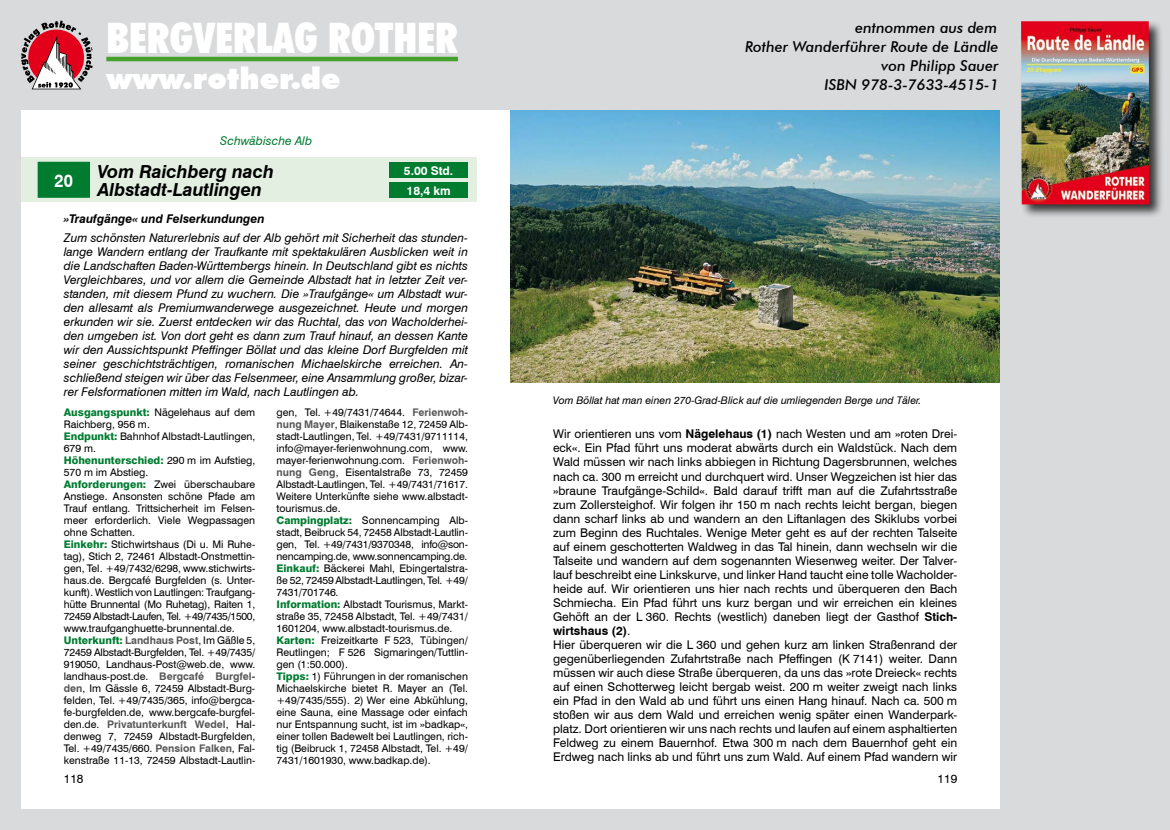
<style>
.page{position:relative;width:1170px;height:830px;background:#fff}
.page>*{position:absolute;margin:0;border:0;box-sizing:border-box;transform-origin:0 0}
.t1{font:900 condensed 42px "Futura BT";color:#fff}
.t2{font:900 30px "Futura BT";color:#fff}
.t3{font:italic 700 18px/18px "Swiss 721 BT";color:#000}
.t4{font:700 18px "Swiss 721 BT";color:#fff;scale:.9 1}
.t5{font:italic 500 15px/18.9px "Futura BT";color:#000;text-align:right}
.t6{font:12px/14.1px "Swiss 721 BT";color:#000}
.t7{font:italic 12px/14.1px "Swiss 721 BT";color:#000;text-align:justify}
.t8{font:italic 700 12px "Swiss 721 BT";color:#000}
.t9{font:italic 12px "Swiss 721 BT";color:#007c30}
.t10{font:700 12px/19.8px "Swiss 721 BT";letter-spacing:-.005em;color:#fff}
.t11{font:10.5px/12px "Swiss 721 BT";color:#000}
.t12{font:italic 10.5px "Swiss 721 BT";color:#000}
.s1{font-weight:800;color:#007c30}
.s2{font-weight:700;color:#58585a}
.s3{font-weight:700}
</style>
<div class="page">
<div style="left:0;top:0;width:1169px;height:829px;background:#d9dadb"></div>
<svg style="left:21px;top:21px;width:72px;height:68px"></svg>
<hr style="left:106px;top:57px;width:352px;height:4px;background:#44a12b">
<div style="left:1019px;top:19px;width:144px;height:200px;background:#000;opacity:.75"></div>
<img style="left:1020px;top:21px;width:129px;height:183px">
<div style="left:21px;top:111px;width:978px;height:697px;background:#fff"></div>
<div style="left:21px;top:157px;width:455px;height:45px;background:#e2efe1"></div>
<div style="left:38px;top:162px;width:52px;height:36px;background:#007c30"></div>
<div style="left:389px;top:162px;width:79px;height:16px;background:#007c30"></div>
<div style="left:389px;top:182px;width:79px;height:16px;background:#007c30"></div>
<img style="left:510px;top:111px;width:489px;height:271px">
<h1 class="t1" style="left:106px;top:12px;width:353px">BERGVERLAG ROTHER</h1>
<h2 class="t2" style="left:106px;top:60px;width:236px">www.rother.de</h2>
<p class="t9" style="left:220px;top:133px;width:93px">Schwäbische Alb</p>
<h3 class="t4" style="left:55px;top:169px;width:22px">20</h3>
<h3 class="t3" style="left:98px;top:162px;width:178px">Vom Raichberg nach<br>Albstadt-Lautlingen</h3>
<p class="t10" style="left:404px;top:160px;width:51px">5.00 Std.<br>18,4 km</p>
<p class="t8" style="left:64px;top:211px;width:202px">»Traufgänge« und Felserkundungen</p>
<p class="t7" style="left:64px;top:230px;width:405px">Zum schönsten Naturerlebnis auf der Alb gehört mit Sicherheit das stunden&shy;lange Wandern entlang der Traufkante mit spektakulären Ausblicken weit in die Landschaften Baden-Württembergs hinein. In Deutschland gibt es nichts Vergleichbares, und vor allem die Gemeinde Albstadt hat in letzter Zeit ver&shy;standen, mit diesem Pfund zu wuchern. Die »Traufgänge« um Albstadt wur&shy;den allesamt als Premiumwanderwege ausgezeichnet. Heute und morgen erkunden wir sie. Zuerst entdecken wir das Ruchtal, das von Wacholderhei&shy;den umgeben ist. Von dort geht es dann zum Trauf hinauf, an dessen Kante wir den Aussichtspunkt Pfeffinger Böllat und das kleine Dorf Burgfelden mit seiner geschichtsträchtigen, romanischen Michaelskirche erreichen. An&shy;schließend steigen wir über das Felsenmeer, eine Ansammlung großer, bizar&shy;rer Felsformationen mitten im Wald, nach Lautlingen ab.</p>
<p class="t11" style="left:64px;top:406px;width:193px"><span class="s1">Ausgangspunkt:</span> Nägelehaus auf dem Raichberg, 956 m.<br><span class="s1">Endpunkt:</span> Bahnhof Albstadt-Lautlingen, 679 m.<br><span class="s1">Höhenunterschied:</span> 290 m im Aufstieg, 570 m im Abstieg.<br><span class="s1">Anforderungen:</span> Zwei überschaubare Anstiege. Ansonsten schöne Pfade am Trauf entlang. Trittsicherheit im Felsen&shy;meer erforderlich. Viele Wegpassagen ohne Schatten.<br><span class="s1">Einkehr:</span> Stichwirtshaus (Di u. Mi Ruhe&shy;tag), Stich 2, 72461 Albstadt-Onstmettin&shy;gen, Tel. +49/7432/6298, www.stichwirts&shy;haus.de. Bergcafé Burgfelden (s. Unter&shy;kunft). Westlich von Lautlingen: Traufgang&shy;hütte Brunnental (Mo Ruhetag), Raiten 1, 72459 Albstadt-Laufen, Tel. +49/7435/1500, www.traufganghuette-brunnental.de.<br><span class="s1">Unterkunft:</span> <span class="s2">Landhaus Post</span>, Im Gäßle 5, 72459 Albstadt-Burgfelden, Tel. +49/7435/ 919050, Landhaus-Post@web.de, www. landhaus-post.de. <span class="s2">Bergcafé Burgfel&shy;den</span>, Im Gässle 6, 72459 Albstadt-Burg&shy;felden, Tel. +49/7435/365, info@bergca&shy;fe-burgfelden.de, www.bergcafe-burgfel&shy;den.de. <span class="s2">Privatunterkunft Wedel</span>, Hal&shy;denweg 7, 72459 Albstadt-Burgfelden, Tel. +49/7435/660. <span class="s2">Pension Falken</span>, Fal&shy;kenstraße 11-13, 72459 Albstadt-Lautlin-</p>
<p class="t11" style="left:276px;top:406px;width:193px">gen, Tel. +49/7431/74644. <span class="s2">Ferienwoh&shy;nung Mayer</span>, Blaikenstaße 12, 72459 Alb&shy;stadt-Lautlingen, Tel. +49/7431/9711114, info@mayer-ferienwohnung.com, www. mayer-ferienwohnung.com. <span class="s2">Ferienwoh&shy;nung Geng</span>, Eisentalstraße 73, 72459<br>Albstadt-Lautlingen, Tel. +49/7431/71617.<br>Weitere Unterkünfte siehe www.albstadt&shy;tourismus.de.<br><span class="s1">Campingplatz:</span> Sonnencamping Alb&shy;stadt, Beibruck 54, 72458 Albstadt-Lautlin&shy;gen, Tel. +49/7431/9370348, info@son&shy;nencamping.de, www.sonnencamping.de.<br><span class="s1">Einkauf:</span> Bäckerei Mahl, Ebingertalstra&shy;ße 52, 72459 Albstadt-Lautlingen, Tel. +49/ 7431/701746.<br><span class="s1">Information:</span> Albstadt Tourismus, Markt&shy;straße 35, 72458 Albstadt, Tel. +49/7431/ 1601204, www.albstadt-tourismus.de.<br><span class="s1">Karten:</span> Freizeitkarte F 523, Tübingen/ Reutlingen; F 526 Sigmaringen/Tuttlin&shy;gen (1:50.000).<br><span class="s1">Tipps:</span> 1) Führungen in der romanischen Michaelskirche bietet R. Mayer an (Tel. +49/7435/555). 2) Wer eine Abkühlung, eine Sauna, eine Massage oder einfach nur Entspannung sucht, ist im »badkap«, einer tollen Badewelt bei Lautlingen, rich&shy;tig (Beibruck 1, 72458 Albstadt, Tel. +49/ 7431/1601930, www.badkap.de).</p>
<h3 class="t5" style="left:745px;top:18px;width:255px">entnommen aus dem<br>Rother Wanderführer Route de Ländle von Philipp Sauer<br>ISBN 978-3-7633-4515-1</h3>
<p class="t12" style="left:553px;top:394px;width:370px">Vom Böllat hat man einen 270-Grad-Blick auf die umliegenden Berge und Täler.</p>
<p class="t6" style="left:553px;top:427px;width:405px">Wir orientieren uns vom <span class="s3">Nägelehaus (1)</span> nach Westen und am »roten Drei&shy;eck«. Ein Pfad führt uns moderat abwärts durch ein Waldstück. Nach dem Wald müssen wir nach links abbiegen in Richtung Dagersbrunnen, welches nach ca. 300 m erreicht und durchquert wird. Unser Wegzeichen ist hier das »braune Traufgänge-Schild«. Bald darauf trifft man auf die Zufahrtsstraße zum Zollersteighof. Wir folgen ihr 150 m nach rechts leicht bergan, biegen dann scharf links ab und wandern an den Liftanlagen des Skiklubs vorbei zum Beginn des Ruchtales. Wenige Meter geht es auf der rechten Talseite auf einem geschotterten Waldweg in das Tal hinein, dann wechseln wir die Talseite und wandern auf dem sogenannten Wiesenweg weiter. Der Talver&shy;lauf beschreibt eine Linkskurve, und linker Hand taucht eine tolle Wacholder&shy;heide auf. Wir orientieren uns hier nach rechts und überqueren den Bach Schmiecha. Ein Pfad führt uns kurz bergan und wir erreichen ein kleines Gehöft an der L 360. Rechts (westlich) daneben liegt der Gasthof <span class="s3">Stich&shy;wirtshaus (2)</span>.<br>Hier überqueren wir die L 360 und gehen kurz am linken Straßenrand der gegenüberliegenden Zufahrtstraße nach Pfeffingen (K 7141) weiter. Dann müssen wir auch diese Straße überqueren, da uns das »rote Dreieck« rechts auf einen Schotterweg leicht bergab weist. 200 m weiter zweigt nach links ein Pfad in den Wald ab und führt uns einen Hang hinauf. Nach ca. 500 m stoßen wir aus dem Wald und erreichen wenig später einen Wanderpark&shy;platz. Dort orientieren wir uns nach rechts und laufen auf einem asphaltierten Feldweg zu einem Bauernhof. Etwa 300 m nach dem Bauernhof geht ein Erdweg nach links ab und führt uns zum Wald. Auf einem Pfad wandern wir</p>
<p class="t6" style="left:64px;top:771px;width:21px">118</p>
<p class="t6" style="left:937px;top:771px;width:21px">119</p>
</div>
